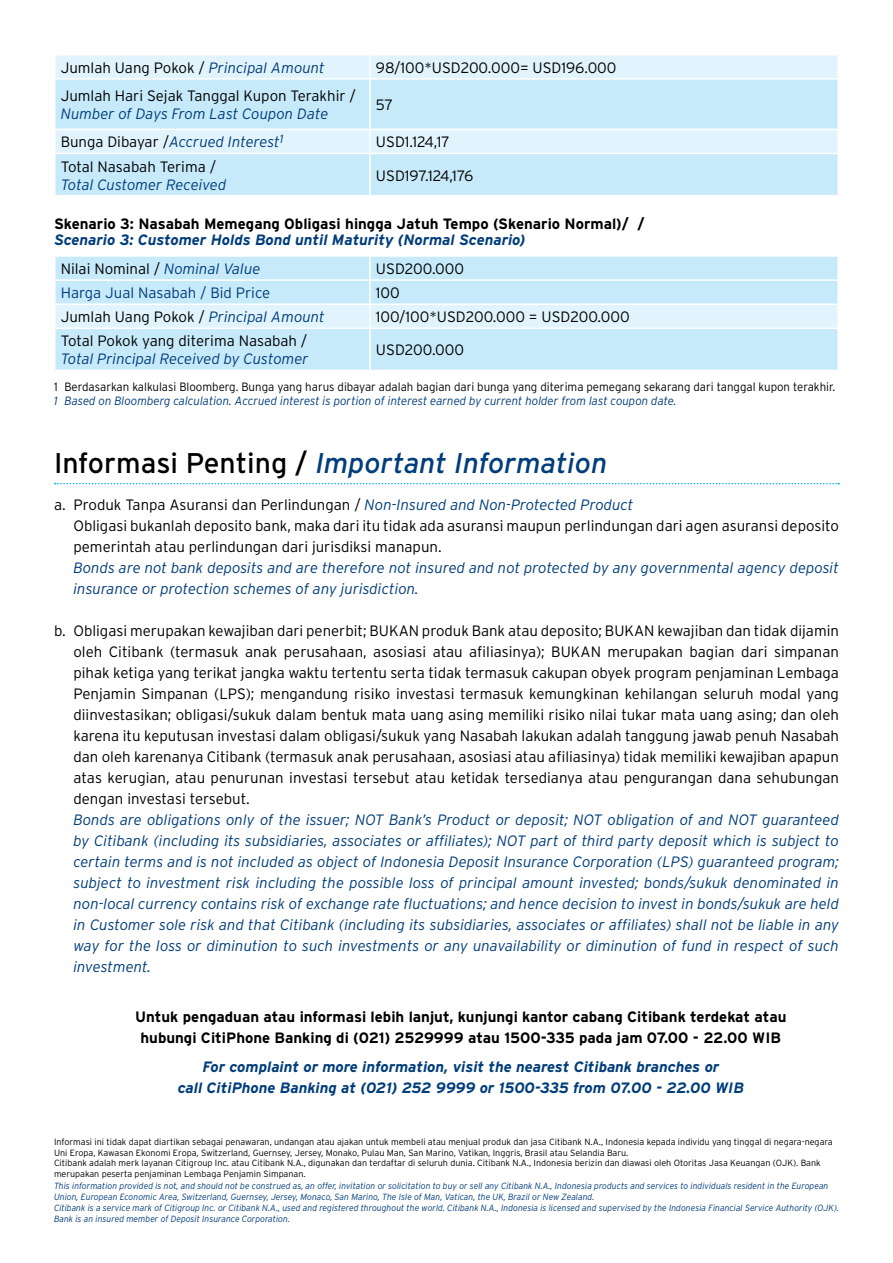
<style>
.page{position:relative;width:893px;height:1263px;background:#fff}
.page>*{position:absolute;margin:0;border:0;box-sizing:border-box;transform-origin:0 0}
.t1{font:italic 28.5px "Interstate";color:#003d7b}
.t2{font:300 15px/21px "Interstate";color:#000}
.t3{font:italic 300 15px/21px "Interstate";color:#003d7b}
.t4{font:700 15px/21px "Interstate";color:#000;text-align:center}
.t5{font:italic 700 15px/28.7px "Interstate";color:#003d7b}
.t6{font:300 15px "Interstate";color:#003d7b}
.t7{font:300 12px "Interstate";color:#000;scale:.96 1}
.t8{font:italic 300 12px "Interstate";color:#003d7b;scale:.96 1}
.t9{font:italic 300 9px/10.8px "Interstate";color:#003d7b;scale:.96 1}
.t10{font:300 9px/10.8px "Interstate";color:#000}
.s1{font-style:italic;color:#003d7b}
.s2{font-style:normal;color:#000}
.s3{font-weight:300;font-style:normal;color:#000}
.s4{font-weight:300}
</style>
<div class="page">
<svg style="left:55px;top:483px;width:784px;height:1px"></svg>
<div style="left:56px;top:257px;width:781px;height:113px;background:#c7eafb"></div>
<div style="left:56px;top:305px;width:781px;height:23px;background:#e1f4fd"></div>
<hr style="left:54px;top:328px;width:316px;height:1px;background:#fff">
<hr style="left:370px;top:328px;width:469px;height:1px;background:#fff">
<hr style="left:369px;top:281px;width:2px;height:22px;background:#fff">
<hr style="left:369px;top:329px;width:2px;height:41px;background:#fff">
<hr style="left:54px;top:303px;width:316px;height:2px;background:#fff">
<hr style="left:370px;top:303px;width:469px;height:2px;background:#fff">
<hr style="left:369px;top:305px;width:2px;height:23px;background:#fff">
<hr style="left:54px;top:279px;width:316px;height:2px;background:#fff">
<hr style="left:370px;top:279px;width:469px;height:2px;background:#fff">
<hr style="left:369px;top:257px;width:2px;height:22px;background:#fff">
<div style="left:56px;top:56px;width:781px;height:22px;background:#e1f4fd"></div>
<svg style="left:56px;top:80px;width:781px;height:115px;background:#ccecfb"></svg>
<hr style="left:369px;top:56px;width:2px;height:22px;background:#fff">
<hr style="left:369px;top:80px;width:2px;height:49px;background:#fff">
<hr style="left:54px;top:129px;width:316px;height:1px;background:#fff">
<hr style="left:370px;top:129px;width:469px;height:1px;background:#fff">
<hr style="left:369px;top:130px;width:2px;height:23px;background:#fff">
<hr style="left:54px;top:153px;width:316px;height:1px;background:#fff">
<hr style="left:369px;top:154px;width:2px;height:41px;background:#fff">
<hr style="left:370px;top:153px;width:469px;height:1px;background:#fff">
<p class="t2" style="left:61px;top:57px;width:266px">Jumlah Uang Pokok / <span class="s1">Principal Amount</span></p>
<p class="t2" style="left:376px;top:57px;width:242px">98/100*USD200.000= USD196.000</p>
<p class="t2" style="left:61px;top:85px;width:297px">Jumlah Hari Sejak Tanggal Kupon Terakhir /</p>
<p class="t3" style="left:61px;top:103px;width:269px">Number of Days From Last Coupon Date</p>
<p class="t2" style="left:376px;top:94px;width:19px">57</p>
<p class="t3" style="left:61px;top:132px;width:224px"><span class="s2">Bunga Dibayar /</span>Accrued Interest<sup>1</sup></p>
<p class="t2" style="left:376px;top:132px;width:75px">USD1.124,17</p>
<p class="t2" style="left:61px;top:156px;width:157px">Total Nasabah Terima /</p>
<p class="t3" style="left:61px;top:174px;width:167px">Total Customer Received</p>
<p class="t2" style="left:376px;top:165px;width:99px">USD197.124,176</p>
<p class="t4" style="left:54px;top:213px;width:592px">Skenario 3: Nasabah Memegang Obligasi hingga Jatuh Tempo (Skenario Normal)/ /</p>
<p class="t5" style="left:61px;top:226px;width:466px;text-indent:-7px">Scenario 3: Customer Holds Bond until Maturity (Normal Scenario)<br><span class="s3">Nilai Nominal /</span> <span class="s4">Nominal Value</span></p>
<p class="t2" style="left:376px;top:258px;width:90px">USD200.000</p>
<p class="t6" style="left:61px;top:284px;width:211px">Harga Jual Nasabah / Bid Price</p>
<p class="t2" style="left:376px;top:282px;width:25px">100</p>
<p class="t2" style="left:61px;top:306px;width:266px">Jumlah Uang Pokok / <span class="s1">Principal Amount</span></p>
<p class="t2" style="left:376px;top:306px;width:255px">100/100*USD200.000 = USD200.000</p>
<p class="t2" style="left:61px;top:330px;width:248px">Total Pokok yang diterima Nasabah /</p>
<p class="t3" style="left:61px;top:348px;width:249px">Total Principal Received by Customer</p>
<p class="t2" style="left:376px;top:339px;width:90px">USD200.000</p>
<p class="t7" style="left:54px;top:380px;width:815px">1 Berdasarkan kalkulasi Bloomberg. Bunga yang harus dibayar adalah bagian dari bunga yang diterima pemegang sekarang dari tanggal kupon terakhir.</p>
<p class="t8" style="left:54px;top:394px;width:650px">1 Based on Bloomberg calculation. Accrued interest is portion of interest earned by current holder from last coupon date.</p>
<h1 class="t1" style="left:54px;top:447px;width:555px"><span class="s2">Informasi Penting /</span> Important Information</h1>
<p class="t2" style="left:74px;top:494px;width:767px;text-indent:-20px">a. Produk Tanpa Asuransi dan Perlindungan / <span class="s1">Non-Insured and Non-Protected Product<br></span>Obligasi bukanlah deposito bank, maka dari itu tidak ada asuransi maupun perlindungan dari agen asuransi deposito pemerintah atau perlindungan dari jurisdiksi manapun.</p>
<p class="t3" style="left:74px;top:557px;width:767px">Bonds are not bank deposits and are therefore not insured and not protected by any governmental agency deposit insurance or protection schemes of any jurisdiction.</p>
<p class="t2" style="left:74px;top:620px;width:767px;text-align:justify;text-indent:-20px">b. Obligasi merupakan kewajiban dari penerbit; BUKAN produk Bank atau deposito; BUKAN kewajiban dan tidak dijamin oleh Citibank (termasuk anak perusahaan, asosiasi atau afiliasinya); BUKAN merupakan bagian dari simpanan pihak ketiga yang terikat jangka waktu tertentu serta tidak termasuk cakupan obyek program penjaminan Lembaga Penjamin Simpanan (LPS); mengandung risiko investasi termasuk kemungkinan kehilangan seluruh modal yang diinvestasikan; obligasi/sukuk dalam bentuk mata uang asing memiliki risiko nilai tukar mata uang asing; dan oleh karena itu keputusan investasi dalam obligasi/sukuk yang Nasabah lakukan adalah tanggung jawab penuh Nasabah dan oleh karenanya Citibank (termasuk anak perusahaan, asosiasi atau afiliasinya) tidak memiliki kewajiban apapun atas kerugian, atau penurunan investasi tersebut atau ketidak tersedianya atau pengurangan dana sehubungan dengan investasi tersebut.</p>
<p class="t3" style="left:74px;top:809px;width:767px;text-align:justify">Bonds are obligations only of the issuer; NOT Bank’s Product or deposit; NOT obligation of and NOT guaranteed by Citibank (including its subsidiaries, associates or affiliates); NOT part of third party deposit which is subject to certain terms and is not included as object of Indonesia Deposit Insurance Corporation (LPS) guaranteed program; subject to investment risk including the possible loss of principal amount invested; bonds/sukuk denominated in non-local currency contains risk of exchange rate fluctuations; and hence decision to invest in bonds/sukuk are held in Customer sole risk and that Citibank (including its subsidiaries, associates or affiliates) shall not be liable in any way for the loss or diminution to such investments or any unavailability or diminution of fund in respect of such investment.</p>
<p class="t4" style="left:135px;top:1006px;width:653px">Untuk pengaduan atau informasi lebih lanjut, kunjungi kantor cabang Citibank terdekat atau hubungi CitiPhone Banking di (021) 2529999 atau 1500-335 pada jam 07.00 - 22.00 WIB</p>
<p class="t5" style="left:178px;top:1056px;width:568px;line-height:21px;text-align:center">For complaint or more information, visit the nearest Citibank branches or<br>call CitiPhone Banking at (021) 252 9999 or 1500-335 from 07.00 - 22.00 WIB</p>
<p class="t10" style="left:54px;top:1136px;width:780px">Informasi ini tidak dapat diartikan sebagai penawaran, undangan atau ajakan untuk membeli atau menjual produk dan jasa Citibank N.A., Indonesia kepada individu yang tinggal di negara-negara Uni Eropa, Kawasan Ekonomi Eropa, Switzerland, Guernsey, Jersey, Monako, Pulau Man, San Marino, Vatikan, Inggris, Brasil atau Selandia Baru.<br>Citibank adalah merk layanan Citigroup Inc. atau Citibank N.A., digunakan dan terdaftar di seluruh dunia. Citibank N.A., Indonesia berizin dan diawasi oleh Otoritas Jasa Keuangan (OJK). Bank merupakan peserta penjaminan Lembaga Penjamin Simpanan.</p>
<p class="t9" style="left:54px;top:1181px;width:819px">This information provided is not, and should not be construed as, an offer, invitation or solicitation to buy or sell any Citibank N.A., Indonesia products and services to individuals resident in the European Union, European Economic Area, Switzerland, Guernsey, Jersey, Monaco, San Marino, The Isle of Man, Vatican, the UK, Brazil or New Zealand.<br>Citibank is a service mark of Citigroup Inc. or Citibank N.A., used and registered throughout the world. Citibank N.A., Indonesia is licensed and supervised by the Indonesia Financial Service Authority (OJK).<br>Bank is an insured member of Deposit Insurance Corporation.</p>
</div>
